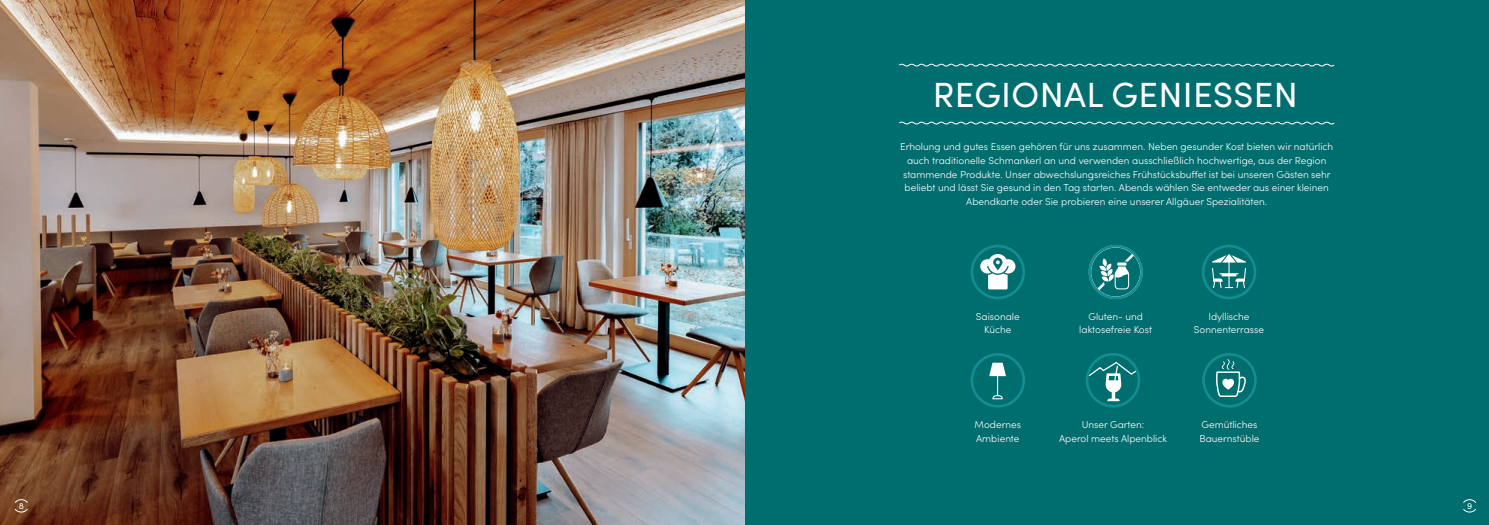
<style>
.page{position:relative;width:1489px;height:525px;background:#fff}
.page>*{position:absolute;margin:0;border:0;box-sizing:border-box;transform-origin:0 0}
.t1{font:35px "Sofia Pro";letter-spacing:.01em;color:#fff}
.t2{font:300 10px/13.8px "Sofia Pro";color:#fff;text-align:center}
.t3{font:8.75px "Sofia Pro";color:#fff}
</style>
<div class="page">
<div style="left:744px;top:0;width:744px;height:524px;background:#006d6f"></div>
<img style="left:0;top:0;width:744px;height:524px">
<svg style="left:899px;top:63px;width:435px;height:4px"></svg>
<svg style="left:899px;top:121px;width:435px;height:4px"></svg>
<svg style="left:1089px;top:361px;width:49px;height:40px"></svg>
<div style="left:1085px;top:353px;width:55px;height:54px;border:3px solid #148d91;border-radius:50%"></div>
<svg style="left:980px;top:254px;width:35px;height:35px"></svg>
<div style="left:970px;top:244px;width:55px;height:55px;border:3px solid #148d91;border-radius:50%"></div>
<div style="left:970px;top:353px;width:55px;height:54px;border:3px solid #148d91;border-radius:50%"></div>
<svg style="left:1092px;top:248px;width:50px;height:51px"></svg>
<div style="left:1088px;top:244px;width:54px;height:55px;border:3px solid #148d91;border-radius:50%"></div>
<div style="left:1201px;top:244px;width:55px;height:55px;border:3px solid #148d91;border-radius:50%"></div>
<svg style="left:1211px;top:254px;width:34px;height:34px"></svg>
<svg style="left:989px;top:362px;width:16px;height:37px"></svg>
<div style="left:1202px;top:353px;width:54px;height:54px;border:3px solid #148d91;border-radius:50%"></div>
<svg style="left:1215px;top:359px;width:30px;height:38px"></svg>
<svg style="left:1463px;top:499px;width:13px;height:13px"></svg>
<svg style="left:15px;top:499px;width:13px;height:13px"></svg>
<h1 class="t1" style="left:932px;top:69px;width:366px">REGIONAL GENIESSEN</h1>
<p class="t2" style="left:900px;top:139px;width:434px">Erholung und gutes Essen gehören für uns zusammen. Neben gesunder Kost bieten wir natürlich auch traditionelle Schmankerl an und verwenden ausschließlich hochwertige, aus der Region stammende Produkte. Unser abwechslungsreiches Frühstücksbuffet ist bei unseren Gästen sehr beliebt und lässt Sie gesund in den Tag starten. Abends wählen Sie entweder aus einer kleinen Abendkarte oder Sie probieren eine unserer Allgäuer Spezialitäten.</p>
<p class="t2" style="left:975px;top:308px;width:45px">Saisonale<br>Küche</p>
<p class="t2" style="left:974px;top:417px;width:48px;text-align:left">Modernes<br>Ambiente</p>
<p class="t2" style="left:1079px;top:308px;width:74px">Gluten- und laktosefreie Kost</p>
<p class="t2" style="left:1193px;top:308px;width:72px">Idyllische<br>Sonnenterrasse</p>
<p class="t2" style="left:1059px;top:417px;width:109px">Unser Garten:<br>Aperol meets Alpenblick</p>
<p class="t2" style="left:1199px;top:417px;width:62px;text-align:left">Gemütliches<br>Bauernstüble</p>
<p class="t3" style="left:19px;top:499px;width:7px">8</p>
<p class="t3" style="left:1466px;top:499px;width:7px">9</p>
</div>
